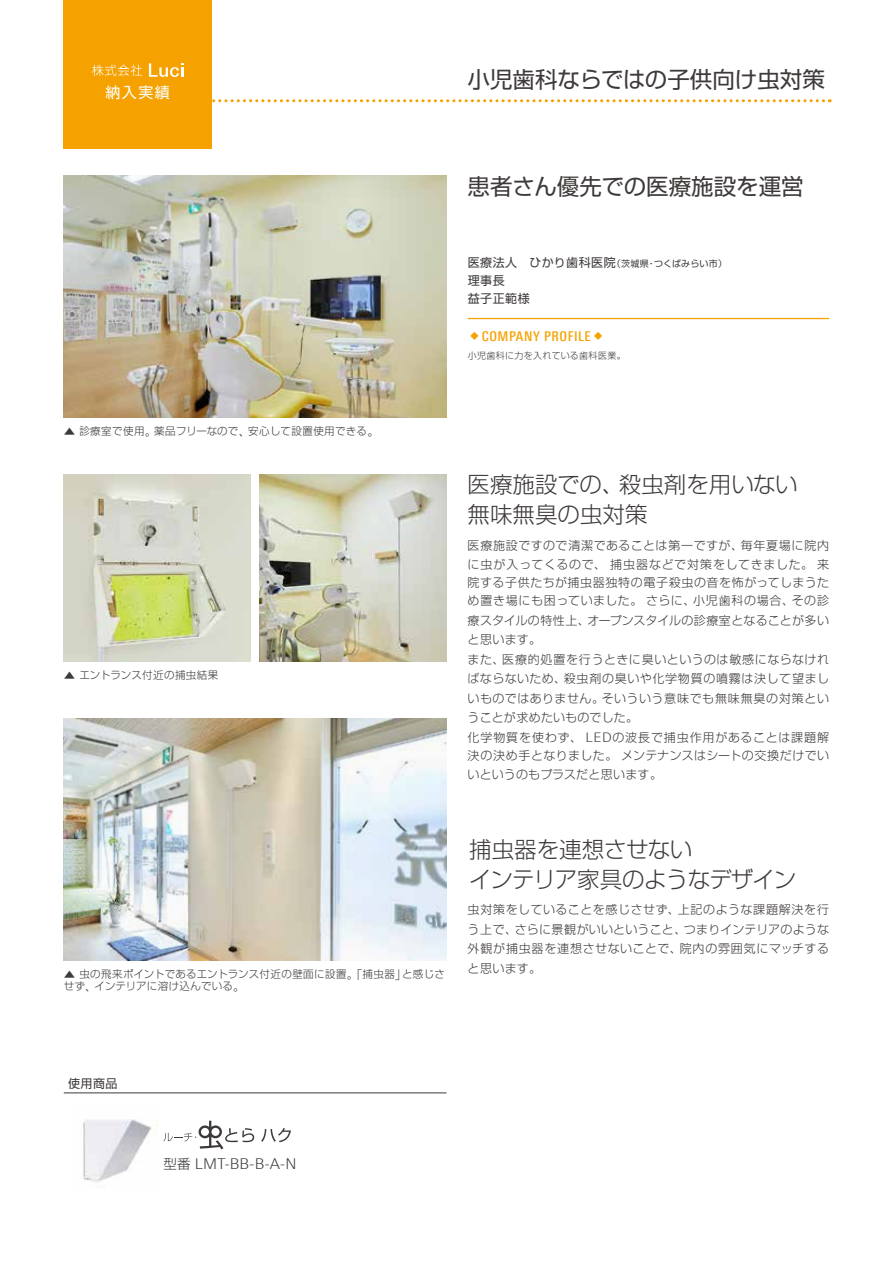
<style>
.page{position:relative;width:893px;height:1263px;background:#fff}
.page>*{position:absolute;margin:0;border:0;box-sizing:border-box;transform-origin:0 0}
.t1{font:22.5px "Shin Go Pro";color:#3e3a39}
.t2{font:300 22.5px/30px "Shin Go Pro";letter-spacing:-.03em;color:#3e3a39}
.t3{font:300 22.5px/30px "Shin Go Pro";color:#3e3a39}
.t4{font:15px "Shin Go Pro";color:#fff}
.t5{font:300 14.85px "LT Univers Basic";color:#3e3a39}
.t6{font:500 condensed 13.5px "LT Univers";letter-spacing:.04em;color:#f5a200}
.t7{font:300 12px/19.5px "Shin Go Pro";letter-spacing:.04em;color:#3e3a39}
.t8{font:300 12px/19.5px "Shin Go Pro";letter-spacing:.06em;color:#3e3a39}
.t9{font:12px/18px "Shin Go Pro";letter-spacing:.04em;color:#3e3a39}
.t10{font:300 10.5px/12px "Shin Go Pro";letter-spacing:.01em;color:#3e3a39}
.t11{font:300 10.5px "Shin Go Pro";letter-spacing:.04em;color:#3e3a39}
.t12{font:9px "Shin Go Pro";letter-spacing:.01em;color:#3e3a39}
.t13{font:300 9px "Shin Go Pro";letter-spacing:.04em;color:#3e3a39}
.s1{font-size:12px}
.s2{font-family:"Shin Go Pro";font-weight:400;font-stretch:normal}
.s3{font-size:11.55px}
.s4{font-family:"LT Univers Basic";font-size:13.2px}
.s5{font-family:"Shin Go Pro";font-size:13.5px}
</style>
<div class="page">
<svg style="left:212px;top:99px;width:618px;height:3px"></svg>
<img style="left:64px;top:175px;width:382px;height:242px">
<img style="left:64px;top:718px;width:382px;height:243px">
<hr style="left:468px;top:318px;width:361px;height:1px;background:#f5a200">
<img style="left:64px;top:474px;width:187px;height:187px">
<img style="left:259px;top:474px;width:187px;height:187px">
<div style="left:63px;top:0;width:149px;height:149px;background:#f5a200"></div>
<img style="left:83px;top:1119px;width:75px;height:63px">
<svg style="left:163px;top:1121px;width:91px;height:28px"></svg>
<svg style="left:261px;top:1128px;width:30px;height:14px"></svg>
<hr style="left:64px;top:1093px;width:382px;height:1px;background:#3e3a39">
<svg style="left:149px;top:63px;width:34px;height:14px"></svg>
<svg style="left:92px;top:65px;width:50px;height:11px"></svg>
<p class="t4" style="left:105px;top:80px;width:66px">納入実績</p>
<h1 class="t1" style="left:468px;top:61px;width:359px">小児歯科ならではの子供向け虫対策</h1>
<h1 class="t1" style="left:468px;top:168px;width:338px">患者さん優先での医療施設を運営</h1>
<p class="t12" style="left:468px;top:256px;width:261px"><span class="s1">医療法人　ひかり歯科医院</span>（茨城県・つくばみらい市）</p>
<p class="t9" style="left:468px;top:270px;width:63px">理事長<br>益子正範様</p>
<p class="t6" style="left:468px;top:328px;width:139px"><span class="s2">◆</span>COMPANY PROFILE<span class="s2">◆</span></p>
<p class="t13" style="left:468px;top:348px;width:159px">小児歯科に力を入れている歯科医業。</p>
<p class="t11" style="left:64px;top:423px;width:317px"><span class="s3">▲</span> 診療室で使用<span class="s3">。</span>薬品フリーなので<span class="s3">、</span>安心して設置使用できる<span class="s3">。</span></p>
<p class="t11" style="left:64px;top:667px;width:156px"><span class="s3">▲</span> エントランス付近の捕虫結果</p>
<p class="t10" style="left:64px;top:967px;width:383px"><span class="s3">▲</span> 虫の飛来ポイントであるエントランス付近の壁面に設置<span class="s3">。「</span>捕虫器<span class="s3">」</span>と感じさせず<span class="s3">、</span>インテリアに溶け込んでいる<span class="s3">。</span></p>
<h1 class="t3" style="left:468px;top:466px;width:331px">医療施設での、殺虫剤を用いない無味無臭の虫対策</h1>
<p class="t8" style="left:468px;top:534px;width:363px">医療施設ですので清潔であることは第一ですが、毎年夏場に院内に虫が入ってくるので、捕虫器などで対策をしてきました。来</p>
<p class="t7" style="left:468px;top:572px;width:363px;line-height:18px">院する子供たちが捕虫器独特の電子殺虫の音を怖がってしまうため置き場にも困っていました。さらに、小児歯科の場合、その診</p>
<p class="t7" style="left:468px;top:609px;width:363px">療スタイルの特性上、オープンスタイルの診療室となることが多いと思います。<br>また、医療的処置を行うときに臭いというのは敏感にならなければならないため、殺虫剤の臭いや化学物質の噴霧は決して望ましいものではありません。そいういう意味でも無味無臭の対策ということが求めたいものでした。<br>化学物質を使わず、 <span class="s4">LED</span>の波長で捕虫作用があることは課題解</p>
<p class="t7" style="left:468px;top:744px;width:363px">決の決め手となりました。メンテナンスはシートの交換だけでいいというのもプラスだと思います。</p>
<h1 class="t2" style="left:469px;top:831px;width:328px">捕虫器を連想させない<br>インテリア家具のようなデザイン</h1>
<p class="t7" style="left:468px;top:898px;width:363px;text-align:justify">虫対策をしていることを感じさせず、上記のような課題解決を行う上で、さらに景観がいいということ、つまりインテリアのような外観が捕虫器を連想させないことで、院内の雰囲気にマッチすると思います。</p>
<p class="t5" style="left:163px;top:1155px;width:135px"><span class="s5">型番</span> LMT-BB-B-A-N</p>
</div>
